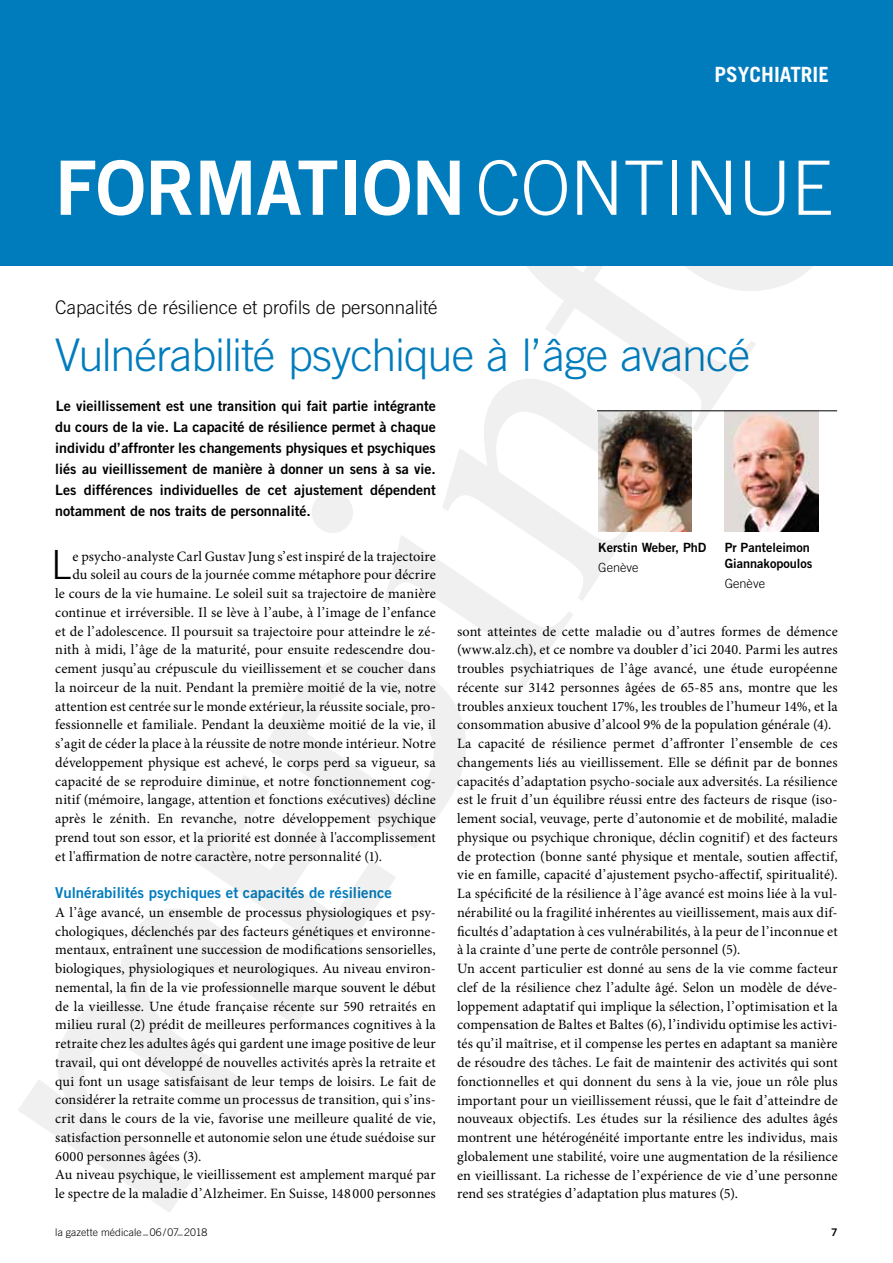
<style>
.page{position:relative;width:893px;height:1263px;background:#fff}
.page>*{position:absolute;margin:0;border:0;box-sizing:border-box;transform-origin:0 0}
.t1{font:75px "Trade Gothic LT Bold Two";letter-spacing:-.01em;color:#fff}
.t2{font:300 45px "Trade Gothic LT";letter-spacing:-.02em;color:#007cbd}
.t3{font:300 40.2px "Trade Gothic LT";color:#000}
.t4{font:700 21px "Trade Gothic LT";color:#fff}
.t5{font:300 18.75px "Trade Gothic LT";color:#000}
.t6{font:15px "Trade Gothic LT Bold Two";color:#007cbd}
.t7{font:14.25px/18.8px "Minion Pro";letter-spacing:.005em;color:#000}
.t8{font:14.25px/21px "Trade Gothic LT Bold Two";color:#000;text-align:justify}
.t9{font:12.75px/15.8px "Trade Gothic LT Bold Two";color:#000}
.t10{font:300 12.75px "Trade Gothic LT";color:#000}
.t11{font:300 10.5px "Trade Gothic LT";letter-spacing:.01em;color:#000}
.t12{font:10.5px "Trade Gothic LT Bold Two";color:#000}
.s1{font-family:"Trade Gothic LT";font-weight:300}
</style>
<div class="page">
<svg style="left:311px;top:265px;width:533px;height:429px"></svg>
<svg style="left:18px;top:634px;width:460px;height:579px"></svg>
<div style="left:0;top:0;width:893px;height:265px;background:#007cbd"></div>
<h3 class="t4" style="left:714px;top:62px;width:116px">PSYCHIATRIE</h3>
<h1 class="t1" style="left:55px;top:141px;width:779px">FORMATION<span class="s1">CONTINUE</span></h1>
<h3 class="t5" style="left:55px;top:296px;width:384px">Capacités de résilience et profils de personnalité</h3>
<h2 class="t2" style="left:55px;top:328px;width:697px">Vulnérabilité psychique à l’âge avancé</h2>
<p class="t8" style="left:55px;top:395px;width:382px">Le vieillissement est une transition qui fait partie intégrante du cours de la vie. La capacité de résilience permet à chaque individu d’affronter les changements physiques et psychiques liés au vieillissement de manière à donner un sens à sa vie.<br>Les différences individuelles de cet ajustement dépendent notamment de nos traits de personnalité.</p>
<h3 class="t3" style="left:51px;top:541px;width:17px">L</h3>
<p class="t7" style="left:72px;top:547px;width:365px">e psycho-analyste Carl Gustav Jung s’est inspiré de la trajectoire</p>
<p class="t9" style="left:725px;top:539px;width:89px">Pr Panteleimon<br>Giannakopoulos</p>
<p class="t10" style="left:725px;top:575px;width:42px">Genève</p>
<p class="t9" style="left:598px;top:539px;width:110px">Kerstin Weber, PhD</p>
<p class="t10" style="left:598px;top:560px;width:42px">Genève</p>
<p class="t7" style="left:72px;top:565px;width:365px">du soleil au cours de la journée comme métaphore pour décrire</p>
<p class="t7" style="left:55px;top:584px;width:382px">le cours de la vie humaine. Le soleil suit sa trajectoire de manière</p>
<p class="t7" style="left:55px;top:603px;width:382px">continue et irréversible. Il se lève à l’aube, à l’image de l’enfance</p>
<p class="t7" style="left:55px;top:622px;width:382px">et de l’adolescence. Il poursuit sa trajectoire pour atteindre le zé-</p>
<p class="t7" style="left:55px;top:640px;width:382px">nith à midi, l’âge de la maturité, pour ensuite redescendre dou-</p>
<p class="t7" style="left:55px;top:659px;width:382px">cement jusqu’au crépuscule du vieillissement et se coucher dans</p>
<p class="t7" style="left:55px;top:678px;width:382px">la noirceur de la nuit. Pendant la première moitié de la vie, notre</p>
<p class="t7" style="left:55px;top:697px;width:382px">attention est centrée sur le monde extérieur, la réussite sociale, pro-</p>
<p class="t7" style="left:55px;top:715px;width:382px">fessionnelle et familiale. Pendant la deuxième moitié de la vie, il</p>
<p class="t7" style="left:55px;top:734px;width:382px">s’agit de céder la place à la réussite de notre monde intérieur. Notre</p>
<p class="t7" style="left:55px;top:753px;width:382px">développement physique est achevé, le corps perd sa vigueur, sa</p>
<p class="t7" style="left:55px;top:772px;width:382px">capacité de se reproduire diminue, et notre fonctionnement cog-</p>
<p class="t7" style="left:55px;top:790px;width:382px">nitif (mémoire, langage, attention et fonctions exécutives) décline</p>
<p class="t7" style="left:55px;top:809px;width:382px">après le zénith. En revanche, notre développement psychique</p>
<p class="t7" style="left:55px;top:828px;width:382px">prend tout son essor, et la priorité est donnée à l'accomplissement</p>
<p class="t7" style="left:55px;top:847px;width:328px">et l'affirmation de notre caractère, notre personnalité (1).</p>
<p class="t6" style="left:55px;top:883px;width:338px">Vulnérabilités psychiques et capacités de résilience</p>
<p class="t7" style="left:55px;top:903px;width:382px">A l’âge avancé, un ensemble de processus physiologiques et psy&shy;chologiques, déclenchés par des facteurs génétiques et environne&shy;mentaux, entraînent une succession de modifications sensorielles, biologiques, physiologiques et neurologiques. Au niveau environ&shy;nemental, la fin de la vie professionnelle marque souvent le début de la vieillesse. Une étude française récente sur 590 retraités en milieu rural (2) prédit de meilleures performances cognitives à la retraite chez les adultes âgés qui gardent une image positive de leur travail, qui ont développé de nouvelles activités après la retraite et qui font un usage satisfaisant de leur temps de loisirs. Le fait de considérer la retraite comme un processus de transition, qui s’ins&shy;crit dans le cours de la vie, favorise une meilleure qualité de vie, satisfaction personnelle et autonomie selon une étude suédoise sur 6000 personnes âgées (3).<br>Au niveau psychique, le vieillissement est amplement marqué par le spectre de la maladie d’Alzheimer. En Suisse, 148 000 personnes</p>
<p class="t7" style="left:457px;top:622px;width:382px">sont atteintes de cette maladie ou d’autres formes de démence (www.alz.ch), et ce nombre va doubler d’ici 2040. Parmi les autres troubles psychiatriques de l’âge avancé, une étude européenne récente sur 3142 personnes âgées de 65-85 ans, montre que les troubles anxieux touchent 17%, les troubles de l’humeur 14%, et la consommation abusive d’alcool 9% de la population générale (4).<br>La capacité de résilience permet d’affronter l’ensemble de ces changements liés au vieillissement. Elle se définit par de bonnes capacités d’adaptation psycho-sociale aux adversités. La résilience est le fruit d’un équilibre réussi entre des facteurs de risque (iso&shy;lement social, veuvage, perte d’autonomie et de mobilité, maladie physique ou psychique chronique, déclin cognitif) et des facteurs de protection (bonne santé physique et mentale, soutien affectif, vie en famille, capacité d’ajustement psycho-affectif, spiritualité).<br>La spécificité de la résilience à l’âge avancé est moins liée à la vul&shy;nérabilité ou la fragilité inhérentes au vieillissement, mais aux dif&shy;ficultés d’adaptation à ces vulnérabilités, à la peur de l’inconnue et à la crainte d’une perte de contrôle personnel (5).<br>Un accent particulier est donné au sens de la vie comme facteur clef de la résilience chez l’adulte âgé. Selon un modèle de déve&shy;loppement adaptatif qui implique la sélection, l’optimisation et la compensation de Baltes et Baltes (6), l’individu optimise les activi&shy;tés qu’il maîtrise, et il compense les pertes en adaptant sa manière de résoudre des tâches. Le fait de maintenir des activités qui sont fonctionnelles et qui donnent du sens à la vie, joue un rôle plus important pour un vieillissement réussi, que le fait d’atteindre de nouveaux objectifs. Les études sur la résilience des adultes âgés montrent une hétérogénéité importante entre les individus, mais globalement une stabilité, voire une augmentation de la résilience en vieillissant. La richesse de l’expérience de vie d’une personne rend ses stratégies d’adaptation plus matures (5).</p>
<p class="t11" style="left:55px;top:1226px;width:154px">la gazette médicale _06/07_2018</p>
<p class="t12" style="left:831px;top:1225px;width:8px">7</p>
</div>
